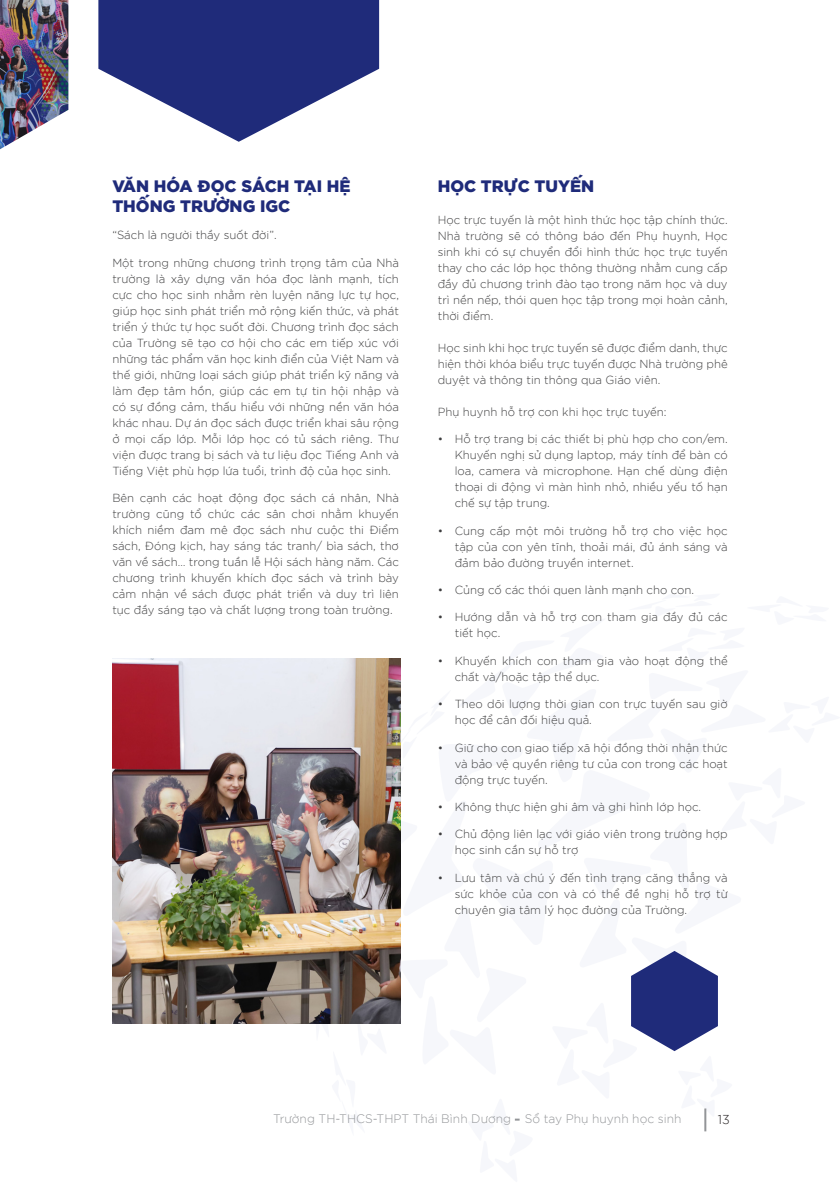
<style>
.page{position:relative;width:840px;height:1191px;background:#fff}
.page>*{position:absolute;margin:0;border:0;box-sizing:border-box;transform-origin:0 0}
.Paragraph_Style_1{font:900 16.6px/20px "SVN Gotham";color:#1f2b7a}
.t1{font:300 12.6px "SVN Gotham";color:#231f20}
.t2{font:300 12px "SVN Gotham";color:#939598}
.body_text{font:300 11.4px/16px "SVN Gotham";color:#3e3e3f;text-align:justify}
.Paragraph_Style_1-2{font:300 11.4px/16px "SVN Gotham";color:#3e3e3f;text-align:justify}
</style>
<div class="page">
<img style="left:0;top:0;width:68px;height:149px">
<svg style="left:311px;top:658px;width:407px;height:474px"></svg>
<svg style="left:98px;top:0;width:281px;height:142px"></svg>
<img style="left:112px;top:658px;width:288px;height:365px">
<p class="Paragraph_Style_1" style="left:112px;top:175px;width:239px">VĂN HÓA ĐỌC SÁCH TẠI HỆ<br>THỐNG TRƯỜNG IGC</p>
<p class="body_text" style="left:112px;top:226px;width:166px">“Sách là người thầy suốt đời”.</p>
<p class="body_text" style="left:112px;top:254px;width:288px">Một trong những chương trình trọng tâm của Nhà trường là xây dựng văn hóa đọc lành mạnh, tích cực cho học sinh nhằm rèn luyện năng lực tự học, giúp học sinh phát triển mở rộng kiến thức, và phát triển ý thức tự học suốt đời. Chương trình đọc sách của Trường sẽ tạo cơ hội cho các em tiếp xúc với những tác phẩm văn học kinh điển của Việt Nam và thế giới, những loại sách giúp phát triển kỹ năng và làm đẹp tâm hồn, giúp các em tự tin hội nhập và có sự đồng cảm, thấu hiểu với những nền văn hóa khác nhau. Dự án đọc sách được triển khai sâu rộng ở mọi cấp lớp. Mỗi lớp học có tủ sách riêng. Thư viện được trang bị sách và tư liệu đọc Tiếng Anh và Tiếng Việt phù hợp lứa tuổi, trình độ của học sinh.</p>
<p class="body_text" style="left:112px;top:489px;width:288px">Bên cạnh các hoạt động đọc sách cá nhân, Nhà trường cũng tổ chức các sân chơi nhằm khuyến khích niềm đam mê đọc sách như cuộc thi Điểm sách, Đóng kịch, hay sáng tác tranh/ bìa sách, thơ văn về sách… trong tuần lễ Hội sách hàng năm. Các chương trình khuyến khích đọc sách và trình bày cảm nhận về sách được phát triển và duy trì liên tục đầy sáng tạo và chất lượng trong toàn trường.</p>
<p class="Paragraph_Style_1" style="left:437px;top:175px;width:158px">HỌC TRỰC TUYẾN</p>
<p class="Paragraph_Style_1-2" style="left:437px;top:211px;width:291px">Học trực tuyến là một hình thức học tập chính thức.<br>Nhà trường sẽ có thông báo đến Phụ huynh, Học sinh khi có sự chuyển đổi hình thức học trực tuyến thay cho các lớp học thông thường nhằm cung cấp đầy đủ chương trình đào tạo trong năm học và duy trì nền nếp, thói quen học tập trong mọi hoàn cảnh, thời điểm.</p>
<p class="Paragraph_Style_1-2" style="left:437px;top:339px;width:291px">Học sinh khi học trực tuyến sẽ được điểm danh, thực hiện thời khóa biểu trực tuyến được Nhà trường phê duyệt và thông tin thông qua Giáo viên.</p>
<p class="Paragraph_Style_1-2" style="left:437px;top:403px;width:230px">Phụ huynh hỗ trợ con khi học trực tuyến:</p>
<p class="body_text" style="left:454px;top:431px;width:274px;text-indent:-17px">• Hỗ trợ trang bị các thiết bị phù hợp cho con/em.<br>Khuyến nghị sử dụng laptop, máy tính để bàn có loa, camera và microphone. Hạn chế dùng điện thoại di động vì màn hình nhỏ, nhiều yếu tố hạn chế sự tập trung.</p>
<p class="body_text" style="left:454px;top:522px;width:274px;text-indent:-17px">• Cung cấp một môi trường hỗ trợ cho việc học tập của con yên tĩnh, thoải mái, đủ ánh sáng và đảm bảo đường truyền internet.</p>
<p class="body_text" style="left:437px;top:581px;width:258px">• Củng cố các thói quen lành mạnh cho con.</p>
<p class="body_text" style="left:454px;top:609px;width:274px;text-indent:-17px">• Hướng dẫn và hỗ trợ con tham gia đầy đủ các tiết học.</p>
<p class="body_text" style="left:454px;top:652px;width:274px;text-indent:-17px">• Khuyến khích con tham gia vào hoạt động thể chất và/hoặc tập thể dục.</p>
<p class="body_text" style="left:454px;top:695px;width:274px;text-indent:-17px">• Theo dõi lượng thời gian con trực tuyến sau giờ học để cân đối hiệu quả.</p>
<p class="body_text" style="left:454px;top:739px;width:274px;text-indent:-17px">• Giữ cho con giao tiếp xã hội đồng thời nhận thức và bảo vệ quyền riêng tư của con trong các hoạt động trực tuyến.</p>
<p class="body_text" style="left:437px;top:798px;width:265px">• Không thực hiện ghi âm và ghi hình lớp học.</p>
<p class="body_text" style="left:454px;top:825px;width:274px;text-indent:-17px">• Chủ động liên lạc với giáo viên trong trường hợp học sinh cần sự hỗ trợ</p>
<p class="body_text" style="left:454px;top:869px;width:274px;text-indent:-17px">• Lưu tâm và chú ý đến tình trạng căng thẳng và sức khỏe của con và có thể đề nghị hỗ trợ từ chuyên gia tâm lý học đường của Trường.</p>
<p class="t2" style="left:273px;top:1110px;width:409px">Trường TH-THCS-THPT Thái Bình Dương Sổ tay Phụ huynh học sinh</p>
<p class="t1" style="left:717px;top:1110px;width:13px">13</p>
</div>
